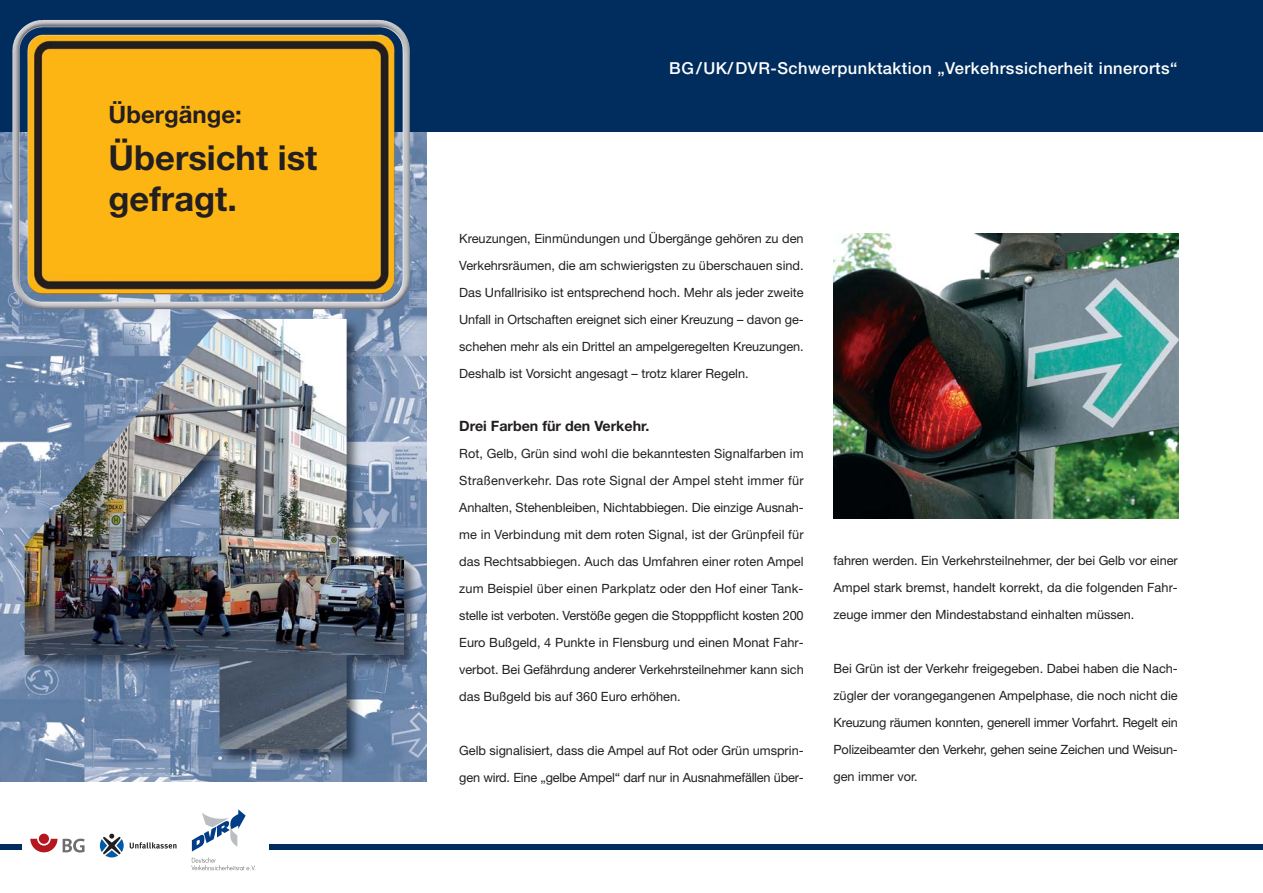
<style>
.page{position:relative;width:1263px;height:893px;background:#fff}
.page>*{position:absolute;margin:0;border:0;box-sizing:border-box;transform-origin:0 0}
.t1{font:700 34.5px/41.4px "Helvetica Neue";color:#231f20}
.t2{font:700 24px "Helvetica Neue";color:#231f20}
.t3{font:500 16.5px "Helvetica Neue";letter-spacing:.03em;color:#fff}
.t4{font:700 14.25px "Helvetica Neue";color:#231f20}
.t5{font:12.75px/27px "Helvetica Neue";color:#231f20;text-align:justify}
</style>
<div class="page">
<img style="left:0;top:132px;width:427px;height:650px">
<div style="left:0;top:0;width:1263px;height:132px;background:#002d5e"></div>
<div style="left:0;top:844px;width:1263px;height:6px;background:#002d5e"></div>
<div style="left:22px;top:798px;width:247px;height:86px;background:#fff"></div>
<svg style="left:192px;top:809px;width:54px;height:42px"></svg>
<svg style="left:191px;top:857px;width:65px;height:14px"></svg>
<div style="left:39px;top:834px;width:10px;height:10px;background:#b4181e;border-radius:50%"></div>
<svg style="left:30px;top:839px;width:55px;height:13px"></svg>
<svg style="left:100px;top:834px;width:24px;height:23px"></svg>
<svg style="left:130px;top:842px;width:47px;height:7px"></svg>
<img style="left:4px;top:237px;width:423px;height:545px">
<img style="left:25px;top:319px;width:379px;height:430px">
<img style="left:43px;top:20px;width:367px;height:279px">
<img style="left:834px;top:234px;width:344px;height:285px">
<h2 class="t2" style="left:109px;top:106px;width:135px">Übergänge:</h2>
<h1 class="t1" style="left:109px;top:140px;width:210px">Übersicht ist gefragt.</h1>
<p class="t3" style="left:669px;top:62px;width:510px">BG/UK/DVR-Schwerpunktaktion „Verkehrssicherheit innerorts“</p>
<p class="t5" style="left:459px;top:226px;width:346px">Kreuzungen, Einmündungen und Übergänge gehören zu den Verkehrsräumen, die am schwierigsten zu überschauen sind.<br>Das Unfallrisiko ist entsprechend hoch. Mehr als jeder zweite Unfall in Ortschaften ereignet sich einer Kreuzung – davon ge&shy;schehen mehr als ein Drittel an ampelgeregelten Kreuzungen.<br>Deshalb ist Vorsicht angesagt – trotz klarer Regeln.</p>
<p class="t4" style="left:459px;top:420px;width:192px">Drei Farben für den Verkehr.</p>
<p class="t5" style="left:459px;top:441px;width:346px">Rot, Gelb, Grün sind wohl die bekanntesten Signalfarben im Straßenverkehr. Das rote Signal der Ampel steht immer für Anhalten, Stehenbleiben, Nichtabbiegen. Die ein zige Ausnah&shy;me in Verbindung mit dem roten Signal, ist der Grünpfeil für das Rechtsabbiegen. Auch das Umfahren einer roten Ampel zum Beispiel über einen Parkplatz oder den Hof einer Tank&shy;stelle ist verboten. Verstöße gegen die Stopppflicht kosten 200<br>Euro Bußgeld, 4 Punkte in Flensburg und einen Monat Fahr&shy;verbot. Bei Gefährdung anderer Verkehrsteilnehmer kann sich das Bußgeld bis auf 360 Euro erhöhen.</p>
<p class="t5" style="left:459px;top:738px;width:346px">Gelb signalisiert, dass die Ampel auf Rot oder Grün umsprin&shy;gen wird. Eine „gelbe Ampel“ darf nur in Ausnahmefällen über-</p>
<p class="t5" style="left:833px;top:549px;width:346px">fahren werden. Ein Verkehrsteilnehmer, der bei Gelb vor einer Ampel stark bremst, handelt korrekt, da die folgenden Fahr&shy;zeuge immer den Mindestabstand einhalten müssen.</p>
<p class="t5" style="left:833px;top:657px;width:346px">Bei Grün ist der Verkehr freigegeben. Dabei haben die Nach&shy;zügler der vorangegangenen Ampelphase, die noch nicht die Kreuzung räumen konnten, generell immer Vorfahrt. Regelt ein Polizeibeamter den Verkehr, gehen seine Zeichen und Weisun&shy;gen immer vor.</p>
</div>
